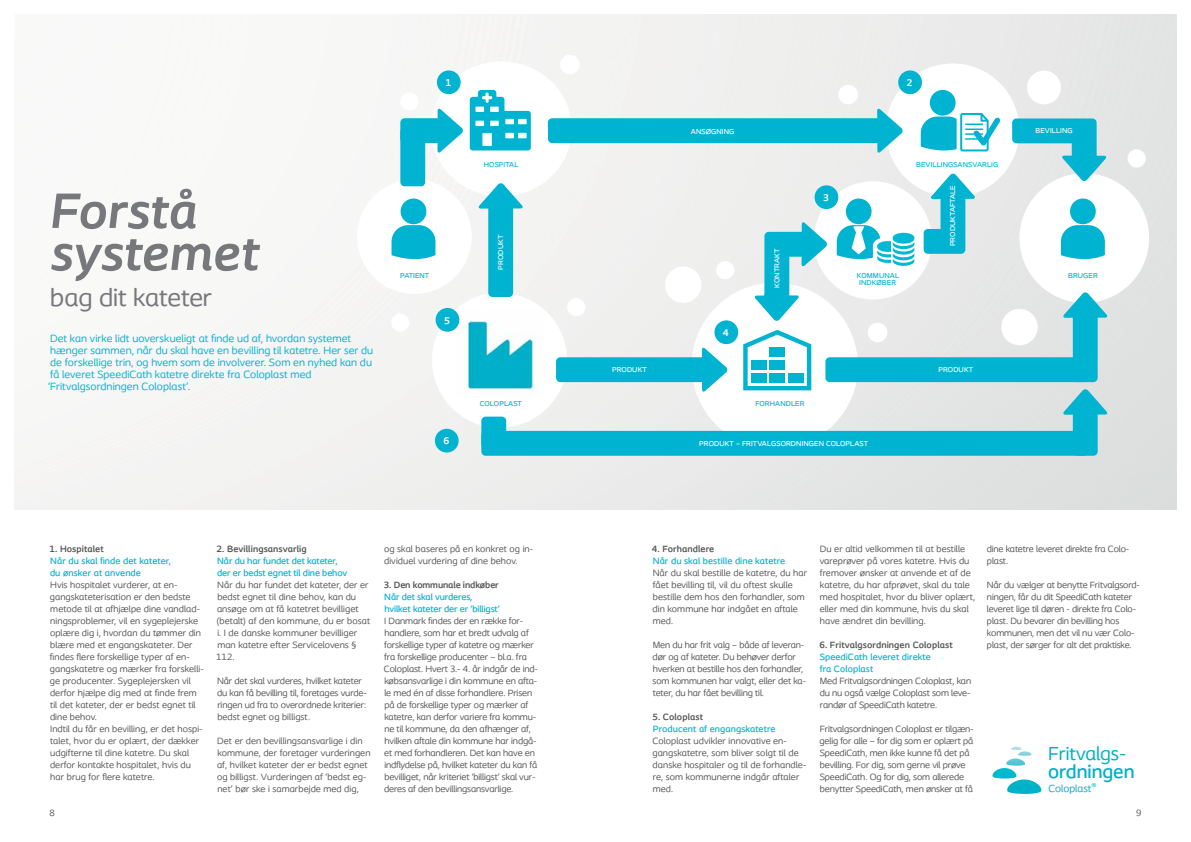
<style>
.page{position:relative;width:1191px;height:842px;background:#fff}
.page>*{position:absolute;margin:0;border:0;box-sizing:border-box;transform-origin:0 0}
.t1{font:italic 700 52px/42px "Coloplast";color:#77787b}
.t2{font:26px "Coloplast";color:#77787b}
.t3{font:19.8px "Coloplast";color:#00b0c7}
.t4{font:500 19.8px "Coloplast";color:#00b0c7}
.t5{font:11px/12px "Coloplast";letter-spacing:.005em;color:#00b4d1}
.t6{font:10.8px "Coloplast";color:#00b0c7}
.t7{font:700 10.1px "Coloplast";color:#fff}
.t8{font:9.5px/12px "Coloplast";letter-spacing:.01em;color:#58595b}
.t9{font:9.5px/12px "Coloplast";letter-spacing:-.01em;color:#58595b}
.t10{font:500 9.5px/12px "Coloplast";letter-spacing:-.005em;color:#00b4d1}
.t11{font:700 9.5px "Coloplast";letter-spacing:.01em;color:#58595b}
.t12{font:700 9.5px "Coloplast";letter-spacing:-.01em;color:#58595b}
.t13{font:500 7.5px "Coloplast";letter-spacing:.01em;color:#fff}
.t14{font:500 7.5px "Coloplast";letter-spacing:.01em;color:#00b4d1}
</style>
<div class="page">
<img style="left:14px;top:14px;width:1162px;height:496px">
<div style="left:431px;top:61px;width:141px;height:135px;background:#fff;border-radius:50%"></div>
<div style="left:357px;top:179px;width:115px;height:115px;background:#fff;border-radius:50%"></div>
<div style="left:432px;top:293px;width:135px;height:135px;background:#fff;border-radius:50%"></div>
<div style="left:885px;top:63px;width:134px;height:134px;background:#fff;border-radius:50%"></div>
<div style="left:1027px;top:71px;width:34px;height:33px;background:#fff;border-radius:50%"></div>
<div style="left:838px;top:85px;width:20px;height:19px;background:#fff;border-radius:50%"></div>
<div style="left:560px;top:55px;width:19px;height:19px;background:#fff;border-radius:50%"></div>
<div style="left:1127px;top:149px;width:18px;height:19px;background:#fff;border-radius:50%"></div>
<div style="left:400px;top:92px;width:18px;height:19px;background:#fff;border-radius:50%"></div>
<div style="left:391px;top:313px;width:18px;height:19px;background:#fff;border-radius:50%"></div>
<div style="left:1019px;top:173px;width:130px;height:130px;background:#fff;border-radius:50%"></div>
<img style="left:456px;top:311px;width:14px;height:79px">
<div style="left:400px;top:199px;width:26px;height:25px;background:#00b4d1;border-radius:50%"></div>
<svg style="left:391px;top:225px;width:44px;height:34px"></svg>
<div style="left:437px;top:70px;width:23px;height:24px;background:#00b4d1;border-radius:50%"></div>
<div style="left:898px;top:70px;width:24px;height:24px;background:#00b4d1;border-radius:50%"></div>
<div style="left:435px;top:308px;width:24px;height:24px;background:#00b4d1;border-radius:50%"></div>
<div style="left:435px;top:429px;width:23px;height:23px;background:#00b4d1;border-radius:50%"></div>
<svg style="left:400px;top:108px;width:63px;height:78px"></svg>
<img style="left:1007px;top:779px;width:35px;height:15px">
<img style="left:992px;top:768px;width:25px;height:10px">
<img style="left:1018px;top:751px;width:14px;height:5px">
<svg style="left:1011px;top:747px;width:11px;height:3px"></svg>
<img style="left:1006px;top:758px;width:19px;height:8px">
<svg style="left:470px;top:90px;width:638px;height:366px"></svg>
<h1 class="t1" style="left:49px;top:189px;width:211px">Forstå systemet</h1>
<h2 class="t2" style="left:50px;top:282px;width:163px">bag dit kateter</h2>
<p class="t5" style="left:48px;top:332px;width:327px">Det kan virke lidt uoverskueligt at finde ud af, hvordan systemet hænger sammen, når du skal have en bevilling til katetre. Her ser du de forskellige trin, og hvem som de involverer. Som en nyhed kan du få leveret SpeediCath katetre direkte fra Coloplast med ‘Fritvalgsordningen Coloplast’.</p>
<p class="t7" style="left:445px;top:77px;width:7px">1</p>
<p class="t7" style="left:906px;top:77px;width:7px">2</p>
<p class="t13" style="left:691px;top:127px;width:45px">ANSØGNING</p>
<p class="t14" style="left:484px;top:160px;width:36px">HOSPITAL</p>
<p class="t14" style="left:916px;top:160px;width:84px">BEVILLINGSANSVARLIG</p>
<p class="t13" style="left:1035px;top:126px;width:39px">BEVILLING</p>
<p class="t13" style="left:948px;top:246px;width:62px;rotate:-90deg">PRODUKTAFTALE</p>
<p class="t7" style="left:823px;top:192px;width:7px">3</p>
<p class="t13" style="left:496px;top:270px;width:36px;rotate:-90deg">PRODUKT</p>
<p class="t13" style="left:772px;top:288px;width:40px;rotate:-90deg">KONTRAKT</p>
<p class="t14" style="left:400px;top:271px;width:31px">PATIENT</p>
<p class="t14" style="left:857px;top:271px;width:44px">KOMMUNAL</p>
<p class="t14" style="left:1068px;top:271px;width:31px">BRUGER</p>
<p class="t14" style="left:859px;top:278px;width:38px">INDKØBER</p>
<p class="t7" style="left:444px;top:314px;width:7px">5</p>
<p class="t7" style="left:443px;top:435px;width:7px">6</p>
<p class="t7" style="left:722px;top:327px;width:7px">4</p>
<p class="t13" style="left:612px;top:365px;width:36px">PRODUKT</p>
<p class="t13" style="left:938px;top:365px;width:36px">PRODUKT</p>
<p class="t14" style="left:480px;top:399px;width:44px">COLOPLAST</p>
<p class="t14" style="left:755px;top:399px;width:51px">FORHANDLER</p>
<p class="t13" style="left:699px;top:439px;width:170px">PRODUKT – FRITVALGSORDNINGEN COLOPLAST</p>
<p class="t11" style="left:49px;top:543px;width:56px">1. Hospitalet</p>
<p class="t10" style="left:50px;top:555px;width:123px">Når du skal finde det kateter, du ønsker at anvende</p>
<p class="t8" style="left:50px;top:579px;width:155px">Hvis hospitalet vurderer, at en&shy;gangskateterisation er den bedste metode til at afhjælpe dine vandlad&shy;ningsproblemer, vil en sygeplejerske oplære dig i, hvordan du tømmer din blære med et engangskateter. Der findes flere forskellige typer af en&shy;gangskatetre og mærker fra forskelli&shy;ge producenter. Sygeplejersken vil derfor hjælpe dig med at finde frem til det kateter, der er bedst egnet til dine behov.<br>Indtil du får en bevilling, er det hospi&shy;talet, hvor du er oplært, der dækker udgifterne til dine katetre. Du skal derfor kontakte hospitalet, hvis du har brug for flere katetre.</p>
<p class="t11" style="left:217px;top:543px;width:92px">2. Bevillingsansvarlig</p>
<p class="t10" style="left:217px;top:555px;width:132px">Når du har fundet det kateter, der er bedst egnet til dine behov</p>
<p class="t8" style="left:216px;top:579px;width:155px">Når du har fundet det kateter, der er bedst egnet til dine behov, kan du ansøge om at få katetret bevilliget (betalt) af den kommune, du er bosat i. I de danske kommuner bevilliger man katetre efter Servicelovens §<br>112.</p>
<p class="t9" style="left:217px;top:675px;width:151px">Når det skal vurderes, hvilket kateter du kan få bevilling til, foretages vurde&shy;ringen ud fra to overordnede kriterier: bedst egnet og billigst.</p>
<p class="t8" style="left:217px;top:735px;width:155px">Det er den bevillingsansvarlige i din kommune, der foretager vurderingen af, hvilket kateter der er bedst egnet og billigst. Vurderingen af ‘bedst eg&shy;net’ bør ske i samarbejde med dig,</p>
<p class="t8" style="left:384px;top:543px;width:151px">og skal baseres på en konkret og in&shy;dividuel vurdering af dine behov.</p>
<p class="t12" style="left:384px;top:579px;width:117px">3. Den kommunale indkøber</p>
<p class="t10" style="left:384px;top:591px;width:117px">Når det skal vurderes, hvilket kateter der er ‘billigst’</p>
<p class="t9" style="left:384px;top:615px;width:156px">I Danmark findes der en række for&shy;handlere, som har et bredt udvalg af forskellige typer af katetre og mærker fra forskellige producenter – bl.a. fra Coloplast. Hvert 3.- 4. år indgår de ind&shy;købsansvarlige i din kommune en afta&shy;le med én af disse forhandlere. Prisen på de forskellige typer og mærker af katetre, kan derfor variere fra kommu&shy;ne til kommune, da den afhænger af, hvilken aftale din kommune har indgå&shy;et med forhandleren. Det kan have en indflydelse på, hvilket kateter du kan få bevilliget, når kriteriet ‘billigst’ skal vur&shy;deres af den bevillingsansvarlige.</p>
<p class="t11" style="left:652px;top:543px;width:64px">4. Forhandlere</p>
<p class="t10" style="left:653px;top:555px;width:134px">Når du skal bestille dine katetre</p>
<p class="t8" style="left:652px;top:567px;width:156px">Når du skal bestille de katetre, du har fået bevilling til, vil du oftest skulle bestille dem hos den forhandler, som din kommune har indgået en aftale med.</p>
<p class="t9" style="left:652px;top:639px;width:155px">Men du har frit valg – både af leveran&shy;dør og af kateter. Du behøver derfor hverken at bestille hos den forhandler, som kommunen har valgt, eller det ka&shy;teter, du har fået bevilling til.</p>
<p class="t11" style="left:652px;top:711px;width:52px">5. Coloplast</p>
<p class="t10" style="left:653px;top:723px;width:124px">Producent af engangskatetre</p>
<p class="t8" style="left:652px;top:735px;width:155px">Coloplast udvikler innovative en&shy;gangskatetre, som bliver solgt til de danske hospitaler og til de forhandle&shy;re, som kommunerne indgår aftaler med.</p>
<p class="t8" style="left:819px;top:543px;width:157px">Du er altid velkommen til at bestille vareprøver på vores katetre. Hvis du fremover ønsker at anvende et af de katetre, du har afprøvet, skal du tale med hospitalet, hvor du bliver oplært, eller med din kommune, hvis du skal have ændret din bevilling.</p>
<p class="t11" style="left:819px;top:639px;width:135px">6. Fritvalgsordningen Coloplast</p>
<p class="t10" style="left:819px;top:651px;width:113px">SpeediCath leveret direkte fra Coloplast</p>
<p class="t9" style="left:819px;top:674px;width:153px;text-align:justify">Med Fritvalgsordningen Coloplast, kan du nu også vælge Coloplast som leve&shy;randør af SpeediCath katetre.</p>
<p class="t9" style="left:819px;top:722px;width:156px">Fritvalgsordningen Coloplast er tilgæn&shy;gelig for alle – for dig som er oplært på SpeediCath, men ikke kunne få det på bevilling. For dig, som gerne vil prøve SpeediCath. Og for dig, som allerede benytter SpeediCath, men ønsker at få</p>
<p class="t9" style="left:986px;top:542px;width:144px">dine katetre leveret direkte fra Colo&shy;plast.</p>
<p class="t9" style="left:986px;top:578px;width:155px">Når du vælger at benytte Fritvalgsord&shy;ningen, får du dit SpeediCath kateter leveret lige til døren - direkte fra Colo&shy;plast. Du bevarer din bevilling hos kommunen, men det vil nu vær Colo&shy;plast, der sørger for alt det praktiske.</p>
<h3 class="t3" style="left:1048px;top:741px;width:80px">Fritvalgs-</h3>
<h3 class="t4" style="left:1048px;top:759px;width:88px">ordningen</h3>
<p class="t6" style="left:1048px;top:782px;width:49px">Coloplast<sup>®</sup></p>
<p class="t9" style="left:50px;top:807px;width:7px">8</p>
<p class="t9" style="left:1136px;top:807px;width:7px">9</p>
</div>
